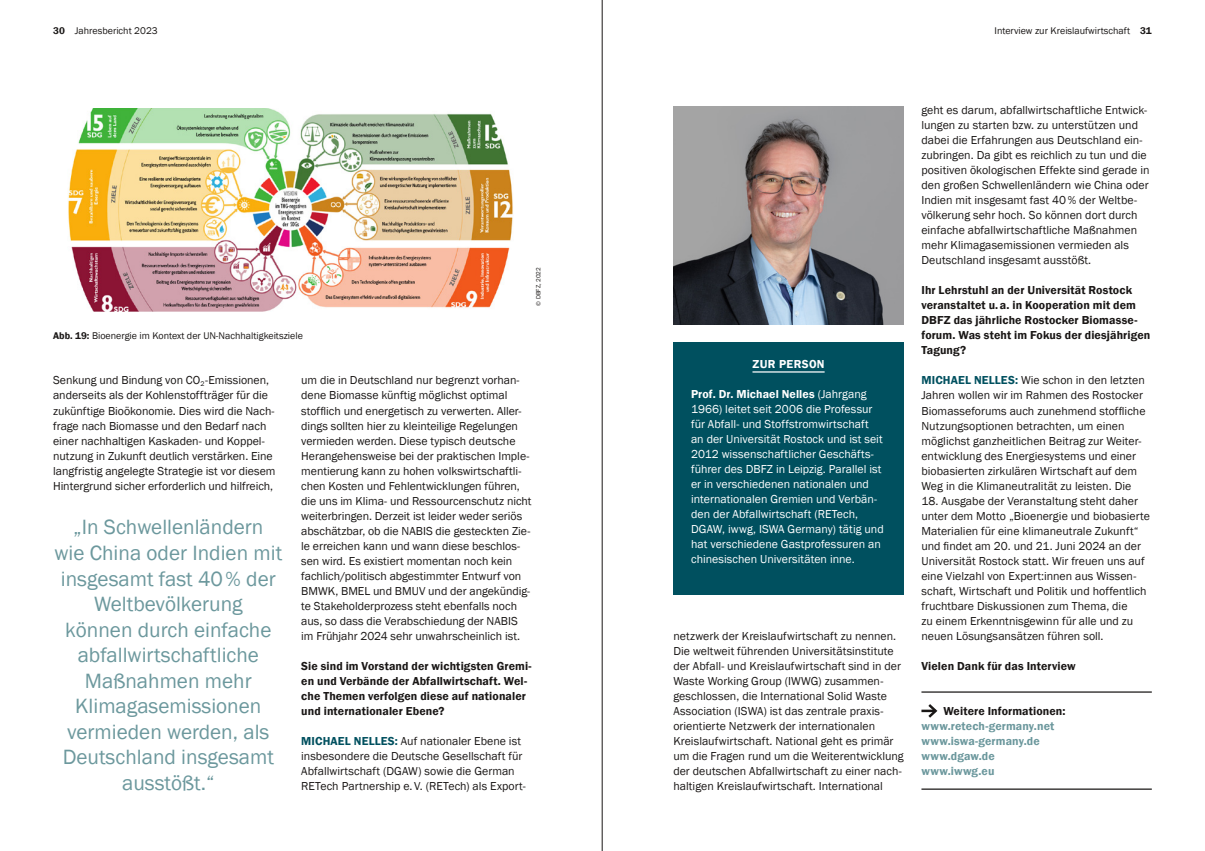
<style>
.page{position:relative;width:1205px;height:851px;background:#fff}
.page>*{position:absolute;margin:0;border:0;box-sizing:border-box;transform-origin:0 0}
.neu_Zitat_groß{font:21.25px/25.5px "Franklin Gothic";color:#6c989d;text-align:center}
.neu_Text{font:11.88px/15px "Franklin Gothic";color:#1a1716}
.neu_Text-2{font:11.88px/15px "Franklin Gothic";color:#fff}
.neu_Text-3{font:600 11.88px/15px "Franklin Gothic";letter-spacing:.01em;color:#1a1716}
.neu_Text-4{font:600 11.88px "Franklin Gothic";letter-spacing:.01em;color:#6c989d}
.neu_Kasten_Ü{font:600 11.88px "Franklin Gothic";letter-spacing:.025em;color:#fff}
.neu_BU{font:10px "Franklin Gothic";color:#1a1716}
.neu_BN{font:6.25px "Franklin Gothic";color:#1a1716}
.s1{font-weight:600}
.s2{font-weight:600;color:#00505f}
</style>
<div class="page">
<img style="left:68px;top:108px;width:445px;height:204px">
<hr style="left:921px;top:709px;width:14px;height:3px;background:#1a1716">
<svg style="left:925px;top:704px;width:13px;height:14px"></svg>
<div style="left:673px;top:342px;width:231px;height:252px;background:#00505f"></div>
<hr style="left:752px;top:371px;width:72px;height:1px;background:#fff">
<img style="left:673px;top:106px;width:231px;height:218px">
<hr style="left:921px;top:788px;width:231px;height:1px;background:#1a1716">
<hr style="left:921px;top:691px;width:231px;height:1px;background:#1a1716">
<hr style="left:602px;top:0;width:1px;height:850px;background:#1a1716">
<p class="neu_BU" style="left:53px;top:24px;width:106px"><span class="s1">30</span> Jahresbericht 2023</p>
<p class="neu_BU" style="left:994px;top:24px;width:159px">Interview zur Kreislaufwirtschaft <span class="s1">31</span></p>
<p class="neu_BU" style="left:53px;top:330px;width:251px"><span class="s1">Abb. 19:</span> Bioenergie im Kontext der UN-Nachhaltigkeitsziele</p>
<p class="neu_BN" style="left:534px;top:306px;width:40px;rotate:-90deg">© DBFZ, 2022</p>
<p class="neu_Text" style="left:53px;top:373px;width:224px">Senkung und Bindung von CO<sub>2</sub>-Emissionen, anderseits als der Kohlenstoffträger für die zukünftige Bioökonomie. Dies wird die Nach&shy;frage nach Biomasse und den Bedarf nach einer nachhaltigen Kaskaden- und Koppel&shy;nutzung in Zukunft deutlich verstärken. Eine langfristig angelegte Strategie ist vor diesem Hintergrund sicher erforderlich und hilfreich,</p>
<p class="neu_Text" style="left:301px;top:373px;width:232px">um die in Deutschland nur begrenzt vorhan&shy;dene Biomasse künftig möglichst optimal stofflich und energetisch zu verwerten. Aller&shy;dings sollten hier zu kleinteilige Regelungen vermieden werden. Diese typisch deutsche Herangehensweise bei der praktischen Imple&shy;mentierung kann zu hohen volkswirtschaftli&shy;chen Kosten und Fehlentwicklungen führen, die uns im Klima- und Ressourcenschutz nicht weiterbringen. Derzeit ist leider weder seriös abschätzbar, ob die NABIS die gesteckten Zie&shy;le erreichen kann und wann diese beschlos&shy;sen wird. Es existiert momentan noch kein fachlich/politisch abgestimmter Entwurf von BMWK, BMEL und BMUV und der angekündig&shy;te Stakeholderprozess steht ebenfalls noch aus, so dass die Verabschiedung der NABIS im Frühjahr 2024 sehr unwahrscheinlich ist.</p>
<p class="neu_Text-3" style="left:301px;top:658px;width:232px">Sie sind im Vorstand der wichtigsten Gremi&shy;en und Verbände der Abfallwirtschaft. Wel&shy;che Themen verfolgen diese auf nationaler und internationaler Ebene?</p>
<p class="neu_Text" style="left:301px;top:733px;width:226px"><span class="s2">MICHAEL NELLES:</span> Auf nationaler Ebene ist insbesondere die Deutsche Gesellschaft für Abfallwirtschaft (DGAW) sowie die German RETech Partnership e.V. (RETech) als Export-</p>
<p class="neu_Zitat_groß" style="left:54px;top:515px;width:229px">„In Schwellenländern<br>wie China oder Indien mit insgesamt fast 40% der<br>Weltbevölkerung<br>können durch einfache abfallwirtschaftliche<br>Maßnahmen mehr<br>Klimagasemissionen vermieden werden, als<br>Deutschland insgesamt ausstößt.“</p>
<p class="neu_Kasten_Ü" style="left:752px;top:357px;width:74px">ZUR PERSON</p>
<p class="neu_Text-2" style="left:691px;top:387px;width:194px"><span class="s1">Prof. Dr. Michael Nelles</span> (Jahrgang 1966) leitet seit 2006 die Professur für Abfall- und Stoffstromwirtschaft an der Universität Rostock und ist seit 2012 wissenschaftlicher Geschäfts&shy;führer des DBFZ in Leipzig. Parallel ist er in verschiedenen nationalen und internationalen Gremien und Verbän&shy;den der Abfallwirtschaft (RETech, DGAW, iwwg, ISWA Germany) tätig und hat verschiedene Gastprofessuren an chinesischen Universitäten inne.</p>
<p class="neu_Text" style="left:673px;top:628px;width:232px">netzwerk der Kreislaufwirtschaft zu nennen.<br>Die weltweit führenden Universitätsinstitute der Abfall- und Kreislaufwirtschaft sind in der Waste Working Group (IWWG) zusammen&shy;geschlossen, die International Solid Waste Association (ISWA) ist das zentrale praxis&shy;orientierte Netzwerk der internationalen Kreislaufwirtschaft. National geht es primär um die Fragen rund um die Weiterentwicklung der deutschen Abfallwirtschaft zu einer nach&shy;haltigen Kreislaufwirtschaft. International</p>
<p class="neu_Text" style="left:921px;top:103px;width:230px">geht es darum, abfallwirtschaftliche Entwick&shy;lungen zu starten bzw. zu unterstützen und dabei die Erfahrungen aus Deutschland ein&shy;zubringen. Da gibt es reichlich zu tun und die positiven ökologischen Effekte sind gerade in den großen Schwellenländern wie China oder Indien mit insgesamt fast 40% der Weltbe&shy;völkerung sehr hoch. So können dort durch einfache abfallwirtschaftliche Maßnahmen mehr Klimagasemissionen vermieden als Deutschland insgesamt ausstößt.</p>
<p class="neu_Text-3" style="left:921px;top:283px;width:230px">Ihr Lehrstuhl an der Universität Rostock veranstaltet u.a. in Kooperation mit dem DBFZ das jährliche Rostocker Biomasse&shy;forum. Was steht im Fokus der diesjährigen Tagung?</p>
<p class="neu_Text" style="left:921px;top:373px;width:226px"><span class="s2">MICHAEL NELLES:</span> Wie schon in den letzten Jahren wollen wir im Rahmen des Rostocker Biomasseforums auch zunehmend stoffliche Nutzungsoptionen betrachten, um einen möglichst ganzheitlichen Beitrag zur Weiter&shy;entwicklung des Energiesystems und einer biobasierten zirkulären Wirtschaft auf dem Weg in die Klimaneutralität zu leisten. Die</p>
<p class="neu_Text" style="left:921px;top:493px;width:230px">18. Ausgabe der Veranstaltung steht daher unter dem Motto „Bioenergie und biobasierte Materialien für eine klimaneutrale Zukunft“ und findet am 20. und 21. Juni 2024 an der Universität Rostock statt. Wir freuen uns auf eine Vielzahl von Expert:innen aus Wissen&shy;schaft, Wirtschaft und Politik und hoffentlich fruchtbare Diskussionen zum Thema, die<br>zu einem Erkenntnisgewinn für alle und zu neuen Lösungsansätzen führen soll.</p>
<p class="neu_Text-3" style="left:921px;top:658px;width:156px">Vielen Dank für das Interview</p>
<p class="neu_Text-3" style="left:943px;top:703px;width:124px">Weitere Informationen:</p>
<p class="neu_Text-4" style="left:921px;top:718px;width:134px">www.retech-germany.net</p>
<p class="neu_Text-4" style="left:921px;top:733px;width:120px">www.iswa-germany.de</p>
<p class="neu_Text-4" style="left:921px;top:748px;width:75px">www.dgaw.de</p>
<p class="neu_Text-4" style="left:921px;top:763px;width:74px">www.iwwg.eu</p>
</div>
